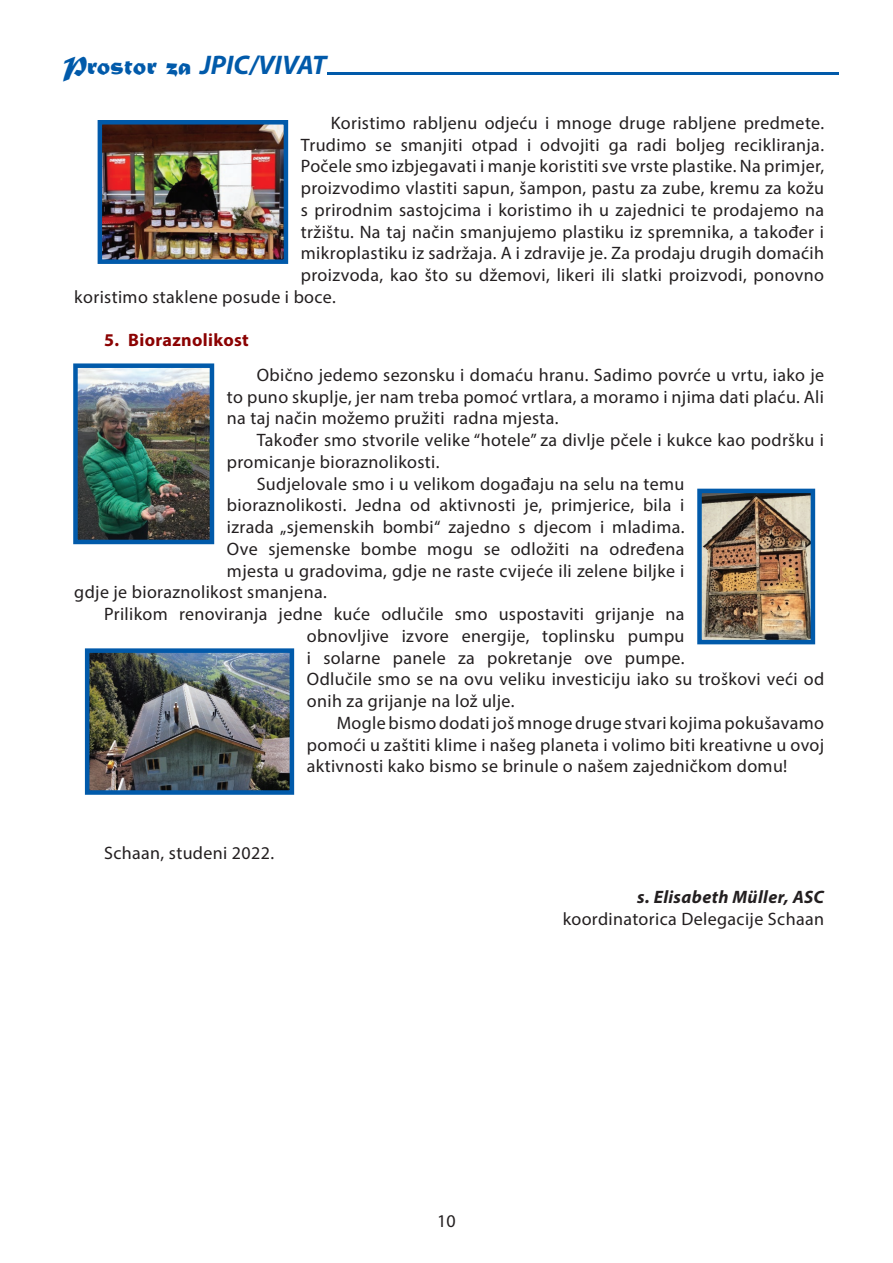
<style>
.page{position:relative;width:893px;height:1263px;background:#fff}
.page>*{position:absolute;margin:0;border:0;box-sizing:border-box;transform-origin:0 0}
.t1{font:italic 700 27px "Myriad Pro";color:#015aaa}
.t2{font:18px/21.8px "Myriad Pro";letter-spacing:.02em;color:#231f20;text-align:justify}
.t3{font:italic 700 18px "Myriad Pro";letter-spacing:.02em;color:#231f20}
.t4{font:700 18px "Myriad Pro";letter-spacing:.02em;color:#8b0202}
.s1{font-family:"Matura MT Script Capitals";font-weight:400;font-style:normal}
</style>
<div class="page">
<svg style="left:73px;top:72px;width:766px;height:723px"></svg>
<h1 class="t1" style="left:62px;top:48px;width:265px"><span class="s1">Prostor za</span> JPIC/VIVAT</h1>
<p class="t2" style="left:331px;top:112px;width:495px">Koristimo rabljenu odjeću i mnoge druge rabljene predmete.</p>
<p class="t2" style="left:301px;top:133px;width:525px">Trudimo se smanjiti otpad i odvojiti ga radi boljeg recikliranja.</p>
<p class="t2" style="left:301px;top:155px;width:525px">Počele smo izbjegavati i manje koristiti sve vrste plastike. Na primjer,</p>
<p class="t2" style="left:301px;top:177px;width:525px">proizvodimo vlastiti sapun, šampon, pastu za zube, kremu za kožu</p>
<p class="t2" style="left:301px;top:199px;width:525px">s prirodnim sastojcima i koristimo ih u zajednici te prodajemo na</p>
<p class="t2" style="left:301px;top:220px;width:525px">tržištu. Na taj način smanjujemo plastiku iz spremnika, a također i</p>
<p class="t2" style="left:301px;top:242px;width:525px">mikroplastiku iz sadržaja. A i zdravije je. Za prodaju drugih domaćih</p>
<p class="t2" style="left:301px;top:264px;width:525px">proizvoda, kao što su džemovi, likeri ili slatki proizvodi, ponovno</p>
<p class="t2" style="left:74px;top:286px;width:263px">koristimo staklene posude i boce.</p>
<p class="t4" style="left:104px;top:329px;width:146px">5. Bioraznolikost</p>
<p class="t2" style="left:227px;top:364px;width:599px;text-indent:30px">Obično jedemo sezonsku i domaću hranu. Sadimo povrće u vrtu, iako je to puno skuplje, jer nam treba pomoć vrtlara, a moramo i njima dati plaću. Ali na taj način možemo pružiti radna mjesta.</p>
<p class="t2" style="left:257px;top:429px;width:569px">Također smo stvorile velike “hotele” za divlje pčele i kukce kao podršku i</p>
<p class="t2" style="left:227px;top:451px;width:214px">promicanje bioraznolikosti.</p>
<p class="t2" style="left:257px;top:472px;width:429px">Sudjelovale smo i u velikom događaju na selu na temu</p>
<p class="t2" style="left:227px;top:494px;width:459px">bioraznolikosti. Jedna od aktivnosti je, primjerice, bila i</p>
<p class="t2" style="left:227px;top:516px;width:459px">izrada „sjemenskih bombi“ zajedno s djecom i mladima.</p>
<p class="t2" style="left:227px;top:538px;width:459px">Ove sjemenske bombe mogu se odložiti na određena</p>
<p class="t2" style="left:227px;top:559px;width:459px">mjesta u gradovima, gdje ne raste cvijeće ili zelene biljke i</p>
<p class="t2" style="left:74px;top:581px;width:254px">gdje je bioraznolikost smanjena.</p>
<p class="t2" style="left:104px;top:603px;width:582px">Prilikom renoviranja jedne kuće odlučile smo uspostaviti grijanje na</p>
<p class="t2" style="left:307px;top:625px;width:379px">obnovljive izvore energije, toplinsku pumpu</p>
<p class="t2" style="left:307px;top:646px;width:379px">i solarne panele za pokretanje ove pumpe.</p>
<p class="t2" style="left:307px;top:668px;width:519px">Odlučile smo se na ovu veliku investiciju iako su troškovi veći od</p>
<p class="t2" style="left:307px;top:690px;width:209px">onih za grijanje na lož ulje.</p>
<p class="t2" style="left:337px;top:712px;width:489px">Mogle bismo dodati još mnoge druge stvari kojima pokušavamo</p>
<p class="t2" style="left:307px;top:733px;width:519px">pomoći u zaštiti klime i našeg planeta i volimo biti kreativne u ovoj</p>
<p class="t2" style="left:307px;top:755px;width:482px">aktivnosti kako bismo se brinule o našem zajedničkom domu!</p>
<p class="t2" style="left:104px;top:842px;width:171px">Schaan, studeni 2022.</p>
<p class="t3" style="left:637px;top:885px;width:188px">s. Elisabeth Müller, ASC</p>
<p class="t2" style="left:563px;top:907px;width:263px">koordinatorica Delegacije Schaan</p>
<p class="t2" style="left:437px;top:1209px;width:20px">10</p>
</div>
